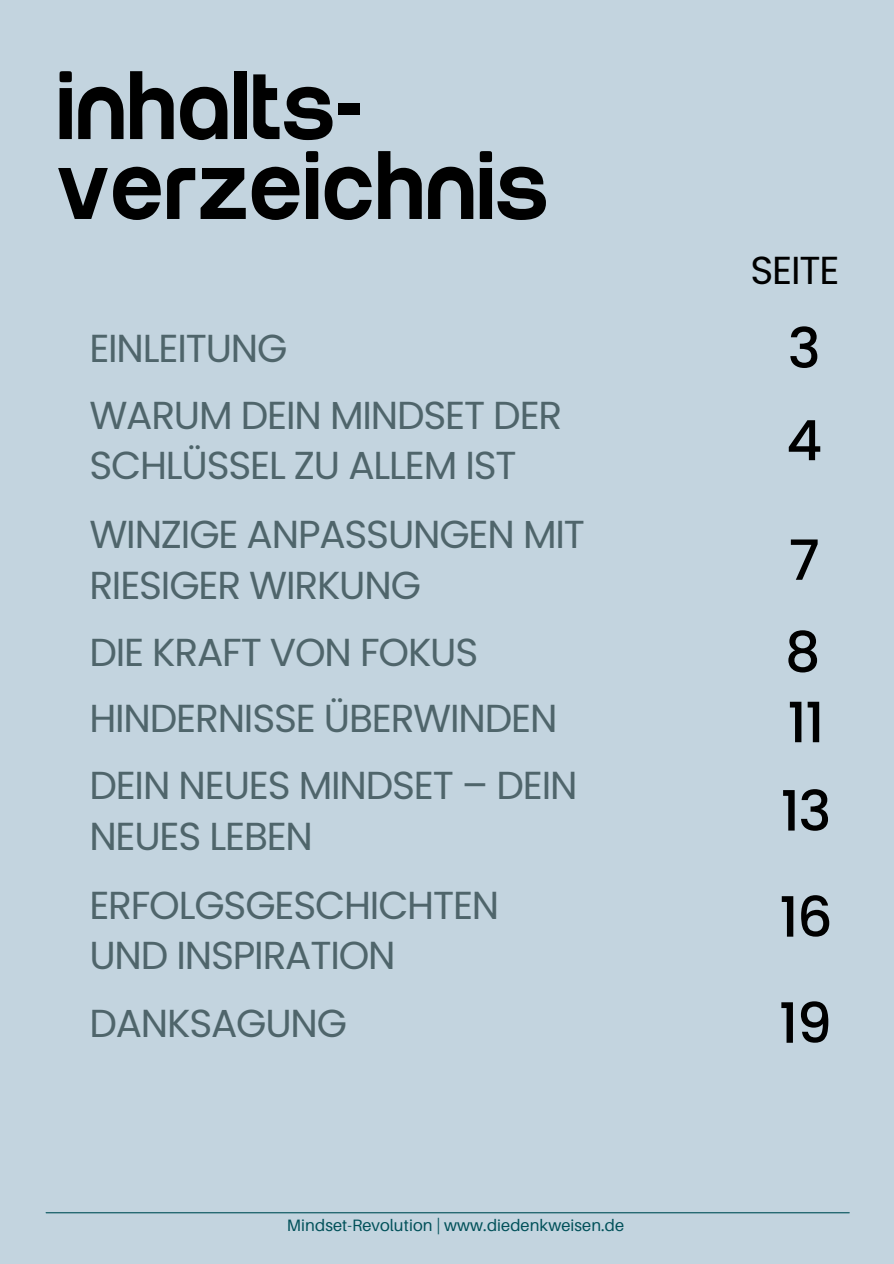
<style>
.page{position:relative;width:894px;height:1264px;background:#fff}
.page>*{position:absolute;margin:0;border:0;box-sizing:border-box;transform-origin:0 0}
.t1{font:500 100.5px/79.8px "Run";color:#000}
.t2{font:500 55.5px "Poppins";letter-spacing:-.03em;color:#000}
.t3{font:39px/50.7px "Poppins";letter-spacing:-.03em;color:#4f656b}
.t4{font:39px "Poppins";letter-spacing:-.03em;color:#000}
.t5{font:16.5px "Aileron";letter-spacing:.005em;color:#005059}
</style>
<div class="page">
<div style="left:0;top:0;width:893px;height:1263px;background:#c3d4df"></div>
<hr style="left:46px;top:1212px;width:803px;height:1px;background:#005059">
<h1 class="t1" style="left:56px;top:74px;width:493px">Inhalts&shy;verzeichnis</h1>
<p class="t4" style="left:750px;top:243px;width:90px">SEITE</p>
<p class="t3" style="left:89px;top:322px;width:200px">EINLEITUNG</p>
<p class="t2" style="left:787px;top:309px;width:34px">3</p>
<p class="t3" style="left:89px;top:389px;width:474px">WARUM DEIN MINDSET DER<br>SCHLÜSSEL ZU ALLEM IST</p>
<p class="t2" style="left:786px;top:402px;width:37px">4</p>
<p class="t3" style="left:89px;top:509px;width:497px">WINZIGE ANPASSUNGEN MIT<br>RIESIGER WIRKUNG</p>
<p class="t3" style="left:89px;top:627px;width:390px">DIE KRAFT VON FOKUS</p>
<h2 class="t3" style="left:89px;top:692px;width:469px">HINDERNISSE ÜBERWINDEN</h2>
<p class="t3" style="left:89px;top:760px;width:489px">DEIN NEUES MINDSET – DEIN</p>
<h2 class="t3" style="left:89px;top:810px;width:225px">NEUES LEBEN</h2>
<p class="t3" style="left:89px;top:879px;width:411px">ERFOLGSGESCHICHTEN</p>
<p class="t3" style="left:89px;top:930px;width:308px">UND INSPIRATION</p>
<p class="t3" style="left:89px;top:997px;width:259px">DANKSAGUNG</p>
<p class="t5" style="left:287px;top:1214px;width:339px">Mindset-Revolution | www.diedenkweisen.de</p>
<p class="t2" style="left:788px;top:521px;width:33px">7</p>
<p class="t2" style="left:784px;top:613px;width:37px">8</p>
<p class="t2" style="left:787px;top:684px;width:39px">11</p>
<p class="t2" style="left:780px;top:772px;width:52px">13</p>
<p class="t2" style="left:779px;top:878px;width:55px">16</p>
<p class="t2" style="left:778px;top:984px;width:54px">19</p>
</div>
